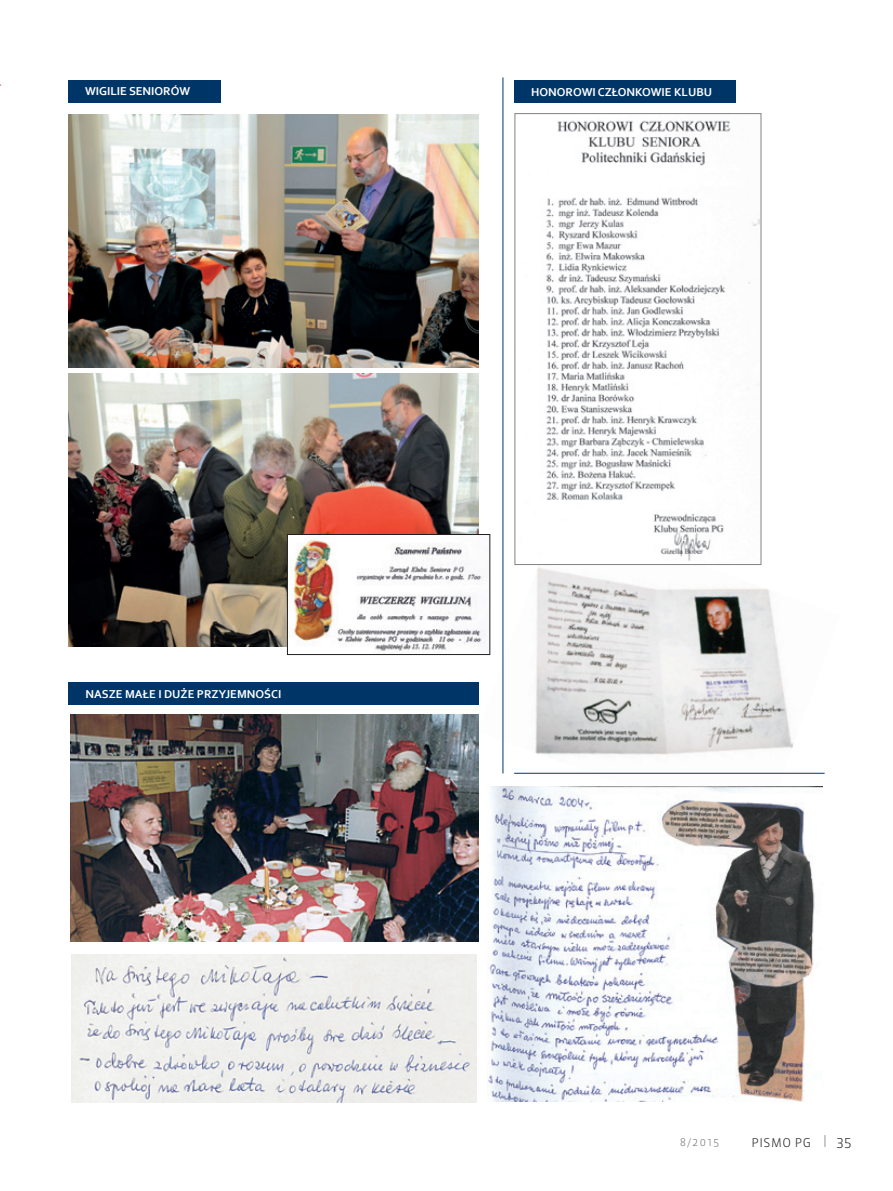
<style>
.page{position:relative;width:893px;height:1191px;background:#fff}
.page>*{position:absolute;margin:0;border:0;box-sizing:border-box;transform-origin:0 0}
.t1{font:300 13.5px "Sanuk Pro";color:#231f20}
.t2{font:700 12px "Corbel";color:#fff}
.t3{font:300 12px "Sanuk Pro";letter-spacing:.05em;color:#231f20}
.t4{font:300 10.5px "Sanuk Pro";color:#6c6d70}
</style>
<div class="page">
<svg style="left:825px;top:1135px;width:1px;height:12px"></svg>
<img style="left:478px;top:512px;width:347px;height:322px">
<div style="left:68px;top:81px;width:153px;height:22px;background:#003667"></div>
<img style="left:68px;top:374px;width:410px;height:272px">
<img style="left:68px;top:114px;width:410px;height:253px">
<img style="left:289px;top:536px;width:199px;height:116px">
<div style="left:287px;top:534px;width:203px;height:120px;border:1px solid #231f20"></div>
<hr style="left:503px;top:77px;width:1px;height:696px;background:#003667">
<div style="left:514px;top:81px;width:222px;height:22px;background:#003667"></div>
<img style="left:517px;top:120px;width:242px;height:443px">
<div style="left:515px;top:113px;width:246px;height:452px;border:1px solid #808285"></div>
<div style="left:68px;top:682px;width:410px;height:22px;background:#003667"></div>
<img style="left:70px;top:714px;width:408px;height:227px">
<img style="left:71px;top:954px;width:405px;height:148px">
<hr style="left:514px;top:773px;width:311px;height:1px;background:#003667">
<img style="left:487px;top:786px;width:335px;height:315px">
<p class="t2" style="left:85px;top:83px;width:107px">WIGILIE SENIORÓW</p>
<p class="t2" style="left:531px;top:84px;width:182px">HONOROWI CZŁONKOWIE KLUBU</p>
<p class="t2" style="left:86px;top:686px;width:197px">NASZE MAŁE I DUŻE PRZYJEMNOŚCI</p>
<p class="t4" style="left:680px;top:1135px;width:41px">8/2015</p>
<p class="t3" style="left:751px;top:1134px;width:61px">PISMO PG</p>
<p class="t1" style="left:837px;top:1132px;width:16px">35</p>
</div>
